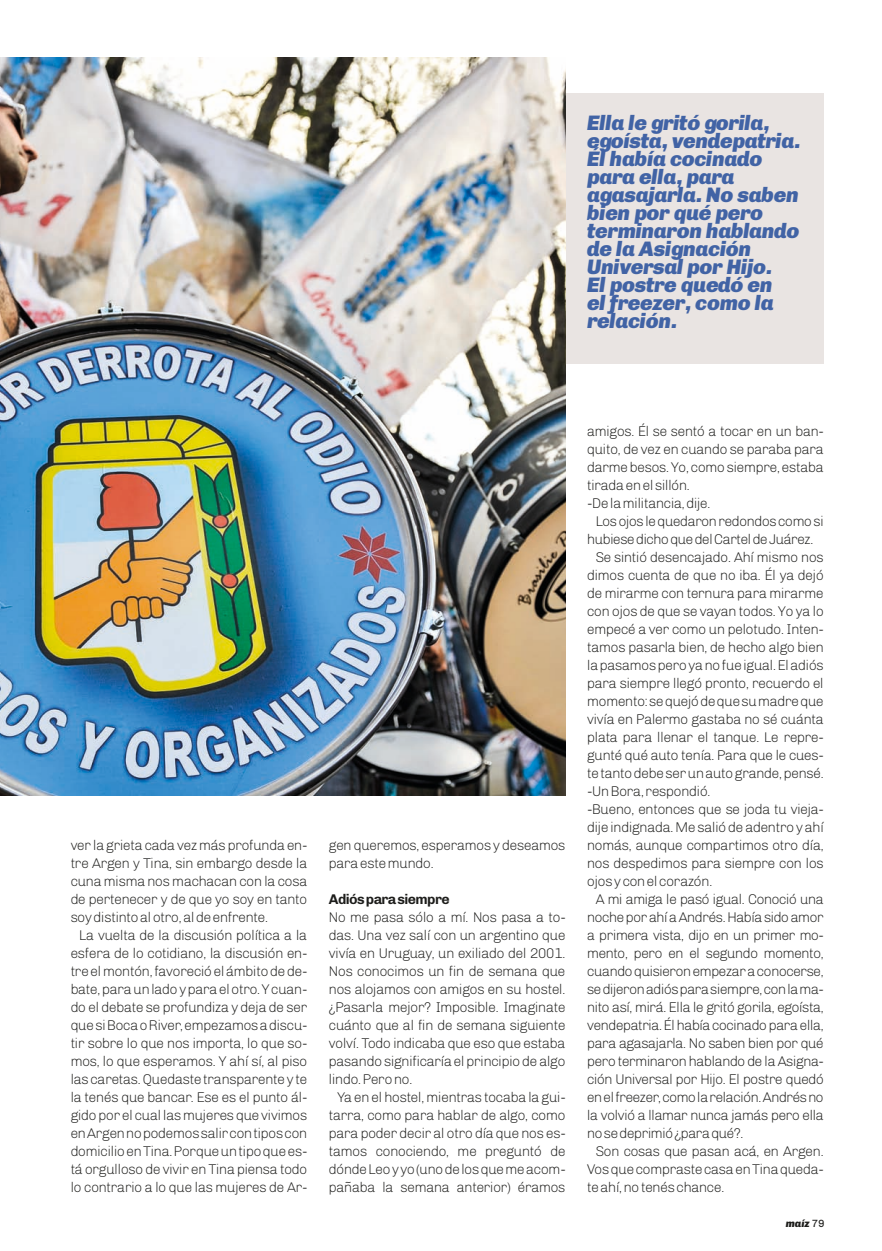
<style>
.page{position:relative;width:882px;height:1251px;background:#fff}
.page>*{position:absolute;margin:0;border:0;box-sizing:border-box;transform-origin:0 0}
.t1{font:italic 900 21px/18px "Chivo";letter-spacing:-.01em;color:#4163a5}
.t2{font:300 14.1px/18px "Chivo";letter-spacing:-.04em;color:#1d1d1b;text-align:justify}
.t3{font:700 14.1px "Chivo";letter-spacing:-.04em;color:#1d1d1b}
.t4{font:italic 900 10.5px "Chivo";color:#1d1d1b}
.s1{font-weight:400;font-style:normal}
</style>
<div class="page">
<div style="left:493px;top:94px;width:330px;height:270px;background:#e9e4e2"></div>
<img style="left:0;top:58px;width:565px;height:738px">
<h1 class="t1" style="left:586px;top:114px;width:215px">Ella le gritó gorila, egoísta, vendepatria.<br>Él había cocinado para ella, para agasajarla. No saben bien por qué pero terminaron hablando de la Asignación<br>Universal por Hijo.<br>El postre quedó en<br>el freezer, como la relación.</h1>
<p class="t2" style="left:71px;top:836px;width:238px">ver la grieta cada vez más profunda en&shy;tre Argen y Tina, sin embargo desde la cuna misma nos machacan con la cosa de pertenecer y de que yo soy en tanto soy distinto al otro, al de enfrente.</p>
<p class="t2" style="left:71px;top:926px;width:238px;text-align:center">La vuelta de la discusión política a la esfera de lo cotidiano, la discusión en&shy;tre el montón, favoreció el ámbito de de&shy;bate, para un lado y para el otro. Y cuan&shy;do el debate se profundiza y deja de ser que si Boca o River, empezamos a discu&shy;tir sobre lo que nos importa, lo que so&shy;mos, lo que esperamos. Y ahí sí, al piso las caretas. Quedaste transparente y te la tenés que bancar. Ese es el punto ál&shy;gido por el cual las mujeres que vivimos en Argen no podemos salir con tipos con domicilio en Tina. Porque un tipo que es&shy;tá orgulloso de vivir en Tina piensa todo lo contrario a lo que las mujeres de Ar-</p>
<p class="t2" style="left:329px;top:836px;width:238px">gen queremos, esperamos y deseamos para este mundo.</p>
<p class="t3" style="left:329px;top:891px;width:122px">Adiós para siempre</p>
<p class="t2" style="left:329px;top:908px;width:238px">No me pasa sólo a mí. Nos pasa a to&shy;das. Una vez salí con un argentino que vivía en Uruguay, un exiliado del 2001.<br>Nos conocimos un fin de semana que nos alojamos con amigos en su hostel. ¿Pasarla mejor? Imposible. Imaginate cuánto que al fin de semana siguiente volví. Todo indicaba que eso que estaba pasando significaría el principio de algo lindo. Pero no.</p>
<p class="t2" style="left:329px;top:1088px;width:238px;text-indent:9px">Ya en el hostel, mientras tocaba la gui&shy;tarra, como para hablar de algo, como para poder decir al otro día que nos es&shy;tamos conociendo, me preguntó de dónde Leo y yo (uno de los que me acom&shy;pañaba la semana anterior) éramos</p>
<p class="t2" style="left:587px;top:422px;width:238px;text-align:left">amigos. Él se sentó a tocar en un ban&shy;quito, de vez en cuando se paraba para darme besos. Yo, como siempre, estaba tirada en el sillón.<br>-De la militancia, dije.</p>
<p class="t2" style="left:595px;top:512px;width:230px">Los ojos le quedaron redondos como si</p>
<p class="t2" style="left:587px;top:530px;width:228px">hubiese dicho que del Cartel de Juárez.</p>
<p class="t2" style="left:595px;top:548px;width:230px">Se sintió desencajado. Ahí mismo nos</p>
<p class="t2" style="left:587px;top:566px;width:238px">dimos cuenta de que no iba. Él ya dejó</p>
<p class="t2" style="left:587px;top:584px;width:238px">de mirarme con ternura para mirarme</p>
<p class="t2" style="left:587px;top:602px;width:238px">con ojos de que se vayan todos. Yo ya lo</p>
<p class="t2" style="left:587px;top:620px;width:238px">empecé a ver como un pelotudo. Inten-</p>
<p class="t2" style="left:587px;top:638px;width:238px">tamos pasarla bien, de hecho algo bien</p>
<p class="t2" style="left:587px;top:656px;width:238px">la pasamos pero ya no fue igual. El adiós</p>
<p class="t2" style="left:587px;top:674px;width:238px">para siempre llegó pronto, recuerdo el</p>
<p class="t2" style="left:587px;top:692px;width:238px">momento: se quejó de que su madre que</p>
<p class="t2" style="left:587px;top:710px;width:238px">vivía en Palermo gastaba no sé cuánta</p>
<p class="t2" style="left:587px;top:728px;width:238px">plata para llenar el tanque. Le repre-</p>
<p class="t2" style="left:587px;top:746px;width:238px">gunté qué auto tenía. Para que le cues-</p>
<p class="t2" style="left:587px;top:764px;width:238px">te tanto debe ser un auto grande, pensé.</p>
<p class="t2" style="left:587px;top:782px;width:125px">-Un Bora, respondió.</p>
<p class="t2" style="left:587px;top:800px;width:238px">-Bueno, entonces que se joda tu vieja-</p>
<p class="t2" style="left:587px;top:818px;width:238px">dije indignada. Me salió de adentro y ahí</p>
<p class="t2" style="left:587px;top:836px;width:238px">nomás, aunque compartimos otro día,</p>
<p class="t2" style="left:587px;top:854px;width:238px">nos despedimos para siempre con los</p>
<p class="t2" style="left:587px;top:872px;width:127px">ojos y con el corazón.</p>
<p class="t2" style="left:595px;top:890px;width:230px">A mi amiga le pasó igual. Conoció una</p>
<p class="t2" style="left:587px;top:908px;width:238px">noche por ahí a Andrés. Había sido amor</p>
<p class="t2" style="left:587px;top:926px;width:238px">a primera vista, dijo en un primer mo-</p>
<p class="t2" style="left:587px;top:944px;width:238px">mento, pero en el segundo momento,</p>
<p class="t2" style="left:587px;top:962px;width:238px">cuando quisieron empezar a conocerse,</p>
<p class="t2" style="left:587px;top:980px;width:238px">se dijeron adiós para siempre, con la ma-</p>
<p class="t2" style="left:587px;top:998px;width:238px">nito así, mirá. Ella le gritó gorila, egoísta,</p>
<p class="t2" style="left:587px;top:1016px;width:238px">vendepatria. Él había cocinado para ella,</p>
<p class="t2" style="left:587px;top:1035px;width:238px">para agasajarla. No saben bien por qué</p>
<p class="t2" style="left:587px;top:1053px;width:238px">pero terminaron hablando de la Asigna-</p>
<p class="t2" style="left:587px;top:1071px;width:238px">ción Universal por Hijo. El postre quedó</p>
<p class="t2" style="left:587px;top:1089px;width:238px">en el freezer, como la relación. Andrés no</p>
<p class="t2" style="left:587px;top:1107px;width:238px">la volvió a llamar nunca jamás pero ella</p>
<p class="t2" style="left:587px;top:1125px;width:158px">no se deprimió ¿para qué?.</p>
<p class="t2" style="left:595px;top:1143px;width:230px">Son cosas que pasan acá, en Argen.</p>
<p class="t2" style="left:587px;top:1161px;width:238px">Vos que compraste casa en Tina queda-</p>
<p class="t2" style="left:587px;top:1179px;width:139px">te ahí, no tenés chance.</p>
<p class="t4" style="left:785px;top:1218px;width:40px">maíz <span class="s1">79</span></p>
</div>
